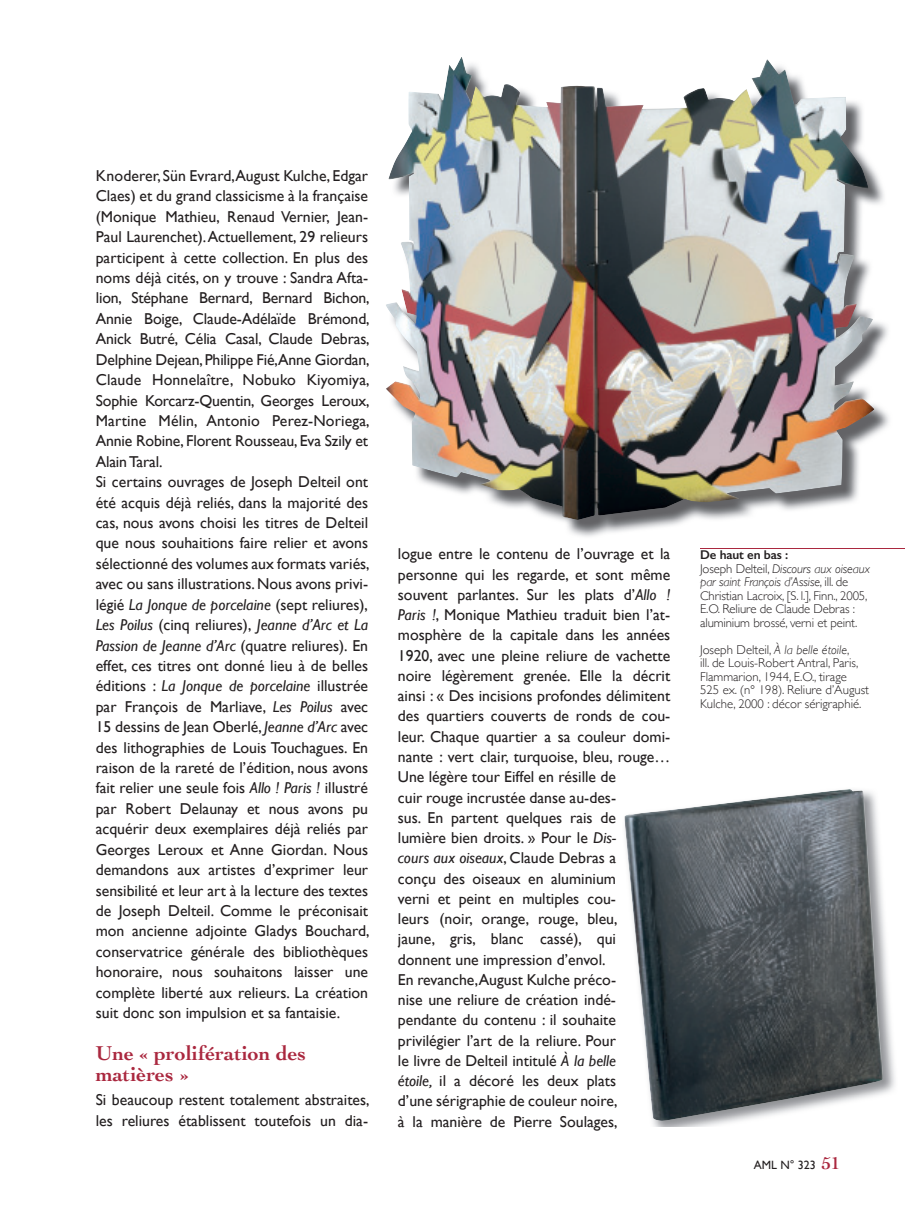
<style>
.page{position:relative;width:915px;height:1212px;background:#fff}
.page>*{position:absolute;margin:0;border:0;box-sizing:border-box;transform-origin:0 0}
.t1{font:700 21px/21.1px "Cochin";color:#aa283f}
.t2{font:15.75px/20.4px "Gill Sans";color:#231f20}
.t3{font:300 12.75px/13.5px "Gill Sans";color:#231f20}
.t4{font:12px "Gill Sans";color:#231f20}
.s1{font-style:italic}
.s2{font-weight:600}
.s3{font-family:"Cochin";font-weight:700;font-size:18px;color:#aa283f}
</style>
<div class="page">
<hr style="left:699px;top:548px;width:205px;height:1px;background:#aa283f">
<img style="left:389px;top:60px;width:500px;height:477px">
<img style="left:594px;top:59px;width:280px;height:456px">
<img style="left:653px;top:896px;width:242px;height:231px">
<img style="left:624px;top:789px;width:258px;height:332px">
<p class="t2" style="left:96px;top:165px;width:275px">Knoderer, Sün Evrard,August Kulche, Edgar Claes) et du grand classicisme à la française (Monique Mathieu, Renaud Vernier, Jean-Paul Laurenchet). Actuellement, 29 relieurs participent à cette collection. En plus des noms déjà cités, on y trouve : Sandra Afta&shy;lion, Stéphane Bernard, Bernard Bichon, Annie Boige, Claude-Adélaïde Brémond, Anick Butré, Célia Casal, Claude Debras, Delphine Dejean, Philippe Fié,Anne Giordan, Claude Honnelaître, Nobuko Kiyomiya, Sophie Korcarz-Quentin, Georges Leroux, Martine Mélin, Antonio Perez-Noriega, Annie Robine, Florent Rousseau, Eva Szily et Alain Taral.<br>Si certains ouvrages de Joseph Delteil ont été acquis déjà reliés, dans la majorité des cas, nous avons choisi les titres de Delteil que nous souhaitions faire relier et avons sélectionné des volumes aux formats variés, avec ou sans illustrations. Nous avons privi&shy;légié <span class="s1">La Jonque de porcelaine</span> (sept reliures), <span class="s1">Les Poilus</span> (cinq reliures), <span class="s1">Jeanne d’Arc et La Passion de Jeanne d’Arc</span> (quatre reliures). En effet, ces titres ont donné lieu à de belles éditions : <span class="s1">La Jonque de porcelaine</span> illustrée par François de Marliave, <span class="s1">Les Poilus</span> avec 15 dessins de Jean Oberlé, <span class="s1">Jeanne d’Arc</span> avec des lithographies de Louis Touchagues. En raison de la rareté de l’édition, nous avons fait relier une seule fois <span class="s1">Allo ! Paris !</span> illustré par Robert Delaunay et nous avons pu acquérir deux exemplaires déjà reliés par Georges Leroux et Anne Giordan. Nous demandons aux artistes d’exprimer leur sensibilité et leur art à la lecture des textes de Joseph Delteil. Comme le préconisait mon ancienne adjointe Gladys Bouchard, conservatrice générale des bibliothèques honoraire, nous souhaitons laisser une complète liberté aux relieurs. La création suit donc son impulsion et sa fantaisie.</p>
<h1 class="t1" style="left:96px;top:1042px;width:212px">Une « prolifération des matières »</h1>
<p class="t2" style="left:96px;top:1090px;width:275px">Si beaucoup restent totalement abstraites, les reliures établissent toutefois un dia-</p>
<p class="t2" style="left:398px;top:544px;width:274px">logue entre le contenu de l’ouvrage et la personne qui les regarde, et sont même souvent parlantes. Sur les plats d’<span class="s1">Allo !<br>Paris !</span>, Monique Mathieu traduit bien l’at&shy;mosphère de la capitale dans les années 1920, avec une pleine reliure de vachette noire légèrement grenée. Elle la décrit ainsi : « Des incisions profondes délimitent des quartiers couverts de ronds de cou&shy;leur. Chaque quartier a sa couleur domi&shy;nante : vert clair, turquoise, bleu, rouge… Une légère tour Eiffel en résille de<br>cuir rouge incrustée danse au-des-<br>sus. En partent quelques rais de<br>lumière bien droits. » Pour le <span class="s1">Dis-<br>cours aux oiseaux</span>, Claude Debras a<br>conçu des oiseaux en aluminium<br>verni et peint en multiples cou-<br>leurs (noir, orange, rouge, bleu,<br>jaune, gris, blanc cassé), qui donnent une impression d’envol.<br>En revanche,August Kulche préco-<br>nise une reliure de création indé&shy;pendante du contenu : il souhaite privilégier l’art de la reliure. Pour<br>le livre de Delteil intitulé <span class="s1">À la belle<br>étoile,</span> il a décoré les deux plats<br>d’une sérigraphie de couleur noire,<br>à la manière de Pierre Soulages,</p>
<p class="t3" style="left:699px;top:548px;width:172px"><span class="s2">De haut en bas :<br></span>Joseph Delteil, <span class="s1">Discours aux oiseaux par saint François d’Assise</span>, ill. de<br>Christian Lacroix, [S. l.], Finn., 2005,<br>E.O. Reliure de Claude Debras : aluminium brossé, verni et peint.</p>
<p class="t3" style="left:699px;top:643px;width:170px">Joseph Delteil, <span class="s1">À la belle étoile</span>,<br>ill. de Louis-Robert Antral, Paris, Flammarion, 1944, E.O., tirage 525 ex. (n° 198). Reliure d’August Kulche, 2000 : décor sérigraphié.</p>
<p class="t4" style="left:753px;top:1158px;width:88px">AML N° 323 <span class="s3">51</span></p>
</div>
